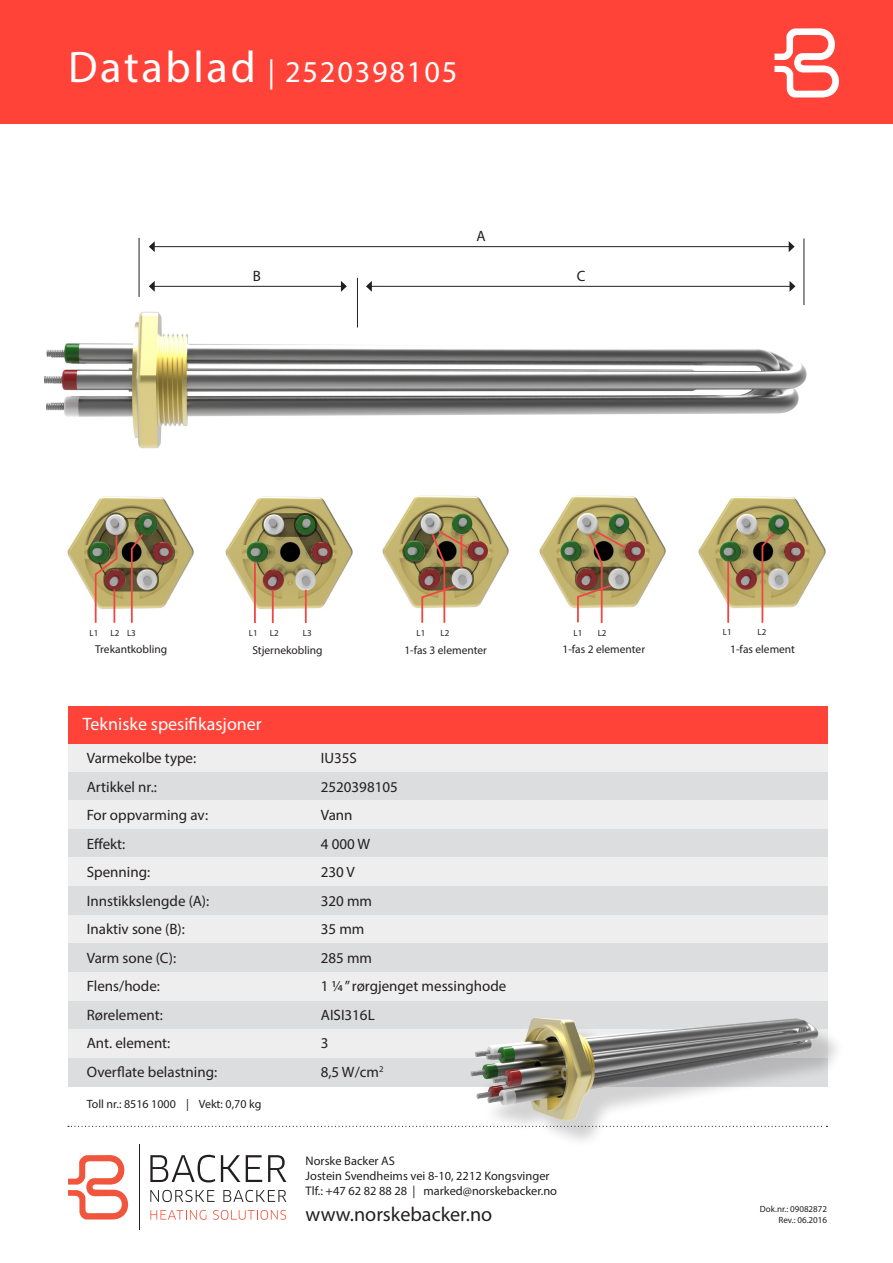
<style>
.page{position:relative;width:893px;height:1263px;background:#fff}
.page>*{position:absolute;margin:0;border:0;box-sizing:border-box;transform-origin:0 0}
.t1{font:30.3px "Myriad Pro";letter-spacing:.06em;color:#fff}
.t2{font:20.1px "Myriad Pro";color:#231f20}
.t3{font:18px "Myriad Pro";color:#fff}
.t4{font:15px "Myriad Pro";color:#231f20}
.t5{font:12.45px "Myriad Pro";color:#231f20}
.t6{font:12px "Myriad Pro";color:#231f20}
.t7{font:11.4px "Myriad Pro";color:#231f20}
.t8{font:9px "Myriad Pro";color:#231f20}
.s1{font-size:44.4px}
</style>
<div class="page">
<div style="left:0;top:0;width:893px;height:123px;background:#ff4338"></div>
<svg style="left:774px;top:28px;width:65px;height:69px"></svg>
<svg style="left:150px;top:1155px;width:65px;height:27px"></svg>
<svg style="left:221px;top:1155px;width:19px;height:27px"></svg>
<svg style="left:246px;top:1155px;width:16px;height:27px"></svg>
<svg style="left:268px;top:1155px;width:18px;height:27px"></svg>
<hr style="left:139px;top:1144px;width:1px;height:86px;background:#231f20">
<svg style="left:68px;top:1155px;width:60px;height:64px"></svg>
<svg style="left:150px;top:1190px;width:65px;height:12px"></svg>
<svg style="left:223px;top:1190px;width:63px;height:12px"></svg>
<svg style="left:150px;top:1210px;width:56px;height:10px"></svg>
<svg style="left:213px;top:1210px;width:73px;height:10px"></svg>
<svg style="left:68px;top:1126px;width:408px;height:1px"></svg>
<div style="left:68px;top:743px;width:759px;height:29px;background:#eeeeef"></div>
<div style="left:68px;top:772px;width:759px;height:28px;background:#dcdddf"></div>
<div style="left:68px;top:800px;width:759px;height:29px;background:#eeeeef"></div>
<div style="left:68px;top:829px;width:759px;height:29px;background:#dcdddf"></div>
<div style="left:68px;top:858px;width:759px;height:28px;background:#eeeeef"></div>
<div style="left:68px;top:886px;width:759px;height:29px;background:#dcdddf"></div>
<div style="left:68px;top:915px;width:759px;height:28px;background:#eeeeef"></div>
<div style="left:68px;top:943px;width:759px;height:29px;background:#dcdddf"></div>
<div style="left:68px;top:972px;width:759px;height:29px;background:#eeeeef"></div>
<div style="left:68px;top:1001px;width:759px;height:28px;background:#dcdddf"></div>
<div style="left:68px;top:1029px;width:759px;height:29px;background:#eeeeef"></div>
<div style="left:68px;top:1058px;width:759px;height:28px;background:#dcdddf"></div>
<div style="left:68px;top:706px;width:759px;height:37px;background:#ff4338"></div>
<div style="left:476px;top:1023px;width:369px;height:125px;background:#231f20;opacity:.2"></div>
<img style="left:470px;top:1018px;width:67px;height:65px">
<hr style="left:804px;top:238px;width:1px;height:102px;background:#231f20">
<img style="left:44px;top:306px;width:763px;height:143px">
<hr style="left:139px;top:238px;width:1px;height:59px;background:#231f20">
<hr style="left:154px;top:246px;width:635px;height:1px;background:#231f20">
<svg style="left:149px;top:241px;width:6px;height:11px"></svg>
<svg style="left:789px;top:241px;width:6px;height:11px"></svg>
<hr style="left:357px;top:278px;width:1px;height:49px;background:#231f20">
<hr style="left:154px;top:286px;width:188px;height:1px;background:#231f20">
<svg style="left:149px;top:281px;width:6px;height:11px"></svg>
<svg style="left:341px;top:281px;width:6px;height:11px"></svg>
<hr style="left:371px;top:286px;width:419px;height:1px;background:#231f20">
<svg style="left:366px;top:281px;width:6px;height:11px"></svg>
<svg style="left:789px;top:281px;width:6px;height:11px"></svg>
<img style="left:67px;top:496px;width:127px;height:93px">
<svg style="left:87px;top:512px;width:88px;height:111px;background:#a49472"></svg>
<img style="left:382px;top:495px;width:127px;height:112px">
<svg style="left:402px;top:511px;width:72px;height:112px;background:#a69674"></svg>
<img style="left:539px;top:495px;width:127px;height:113px">
<svg style="left:575px;top:529px;width:55px;height:94px;background:#a99373"></svg>
<img style="left:698px;top:496px;width:128px;height:115px">
<hr style="left:727px;top:561px;width:2px;height:62px;background:#ef4744">
<svg style="left:761px;top:530px;width:15px;height:93px"></svg>
<img style="left:225px;top:496px;width:128px;height:115px">
<svg style="left:262px;top:513px;width:71px;height:51px;background:#776f4d"></svg>
<hr style="left:305px;top:590px;width:2px;height:33px;background:#ef4744">
<hr style="left:272px;top:590px;width:2px;height:33px;background:#ef4744">
<hr style="left:254px;top:562px;width:2px;height:61px;background:#ef4744">
<p class="t1" style="left:68px;top:53px;width:391px"><span class="s1">Datablad</span> | 2520398105</p>
<p class="t4" style="left:477px;top:227px;width:11px">A</p>
<p class="t4" style="left:253px;top:267px;width:10px">B</p>
<p class="t4" style="left:577px;top:267px;width:10px">C</p>
<p class="t8" style="left:90px;top:627px;width:10px">L1</p>
<p class="t8" style="left:111px;top:627px;width:27px">L2 L3</p>
<p class="t8" style="left:249px;top:627px;width:10px">L1</p>
<p class="t8" style="left:270px;top:627px;width:10px">L2</p>
<p class="t8" style="left:303px;top:627px;width:10px">L3</p>
<p class="t8" style="left:416px;top:627px;width:10px">L1</p>
<p class="t8" style="left:441px;top:627px;width:10px">L2</p>
<p class="t8" style="left:574px;top:627px;width:10px">L1</p>
<p class="t8" style="left:598px;top:627px;width:10px">L2</p>
<p class="t8" style="left:723px;top:626px;width:10px">L1</p>
<p class="t8" style="left:757px;top:626px;width:10px">L2</p>
<p class="t7" style="left:95px;top:642px;width:74px">Trekantkobling</p>
<p class="t7" style="left:252px;top:643px;width:72px">Stjernekobling</p>
<p class="t7" style="left:404px;top:643px;width:84px">1-fas 3 elementer</p>
<p class="t7" style="left:563px;top:642px;width:84px">1-fas 2 elementer</p>
<p class="t7" style="left:730px;top:642px;width:66px">1-fas element</p>
<p class="t3" style="left:83px;top:712px;width:180px">Tekniske spesifikasjoner</p>
<p class="t4" style="left:87px;top:749px;width:111px">Varmekolbe type:</p>
<p class="t4" style="left:321px;top:749px;width:38px">IU35S</p>
<p class="t4" style="left:87px;top:777px;width:72px">Artikkel nr.:</p>
<p class="t4" style="left:321px;top:777px;width:78px">2520398105</p>
<p class="t4" style="left:87px;top:806px;width:123px">For oppvarming av:</p>
<p class="t4" style="left:321px;top:806px;width:33px">Vann</p>
<p class="t4" style="left:87px;top:834px;width:40px">Effekt:</p>
<p class="t4" style="left:321px;top:834px;width:51px">4 000 W</p>
<p class="t4" style="left:87px;top:863px;width:65px">Spenning:</p>
<p class="t4" style="left:321px;top:863px;width:36px">230 V</p>
<p class="t4" style="left:87px;top:891px;width:124px">Innstikkslengde (A):</p>
<p class="t4" style="left:321px;top:891px;width:53px">320 mm</p>
<p class="t4" style="left:87px;top:920px;width:100px">Inaktiv sone (B):</p>
<p class="t4" style="left:321px;top:920px;width:45px">35 mm</p>
<p class="t4" style="left:87px;top:948px;width:91px">Varm sone (C):</p>
<p class="t4" style="left:321px;top:948px;width:53px">285 mm</p>
<p class="t4" style="left:87px;top:977px;width:75px">Flens/hode:</p>
<p class="t4" style="left:321px;top:977px;width:187px">1 1/4 ” rørgjenget messinghode</p>
<p class="t4" style="left:87px;top:1005px;width:78px">Rørelement:</p>
<p class="t4" style="left:321px;top:1005px;width:55px">AISI316L</p>
<p class="t4" style="left:87px;top:1034px;width:85px">Ant. element:</p>
<p class="t4" style="left:321px;top:1034px;width:9px">3</p>
<p class="t4" style="left:87px;top:1062px;width:132px">Overflate belastning:</p>
<p class="t4" style="left:321px;top:1062px;width:64px">8,5 W/cm<sup>2</sup></p>
<p class="t6" style="left:87px;top:1096px;width:176px">Toll nr.: 8516 1000 | Vekt: 0,70 kg</p>
<p class="t5" style="left:306px;top:1153px;width:91px">Norske Backer AS</p>
<p class="t5" style="left:306px;top:1168px;width:245px">Jostein Svendheims vei 8-10, 2212 Kongsvinger</p>
<p class="t5" style="left:306px;top:1183px;width:253px">Tlf.: +47 62 82 88 28 | marked@norskebacker.no</p>
<p class="t2" style="left:306px;top:1202px;width:188px">www.norskebacker.no</p>
<p class="t8" style="left:760px;top:1203px;width:69px">Dok.nr.: 09082872</p>
<p class="t8" style="left:778px;top:1214px;width:50px">Rev.: 06.2016</p>
</div>
